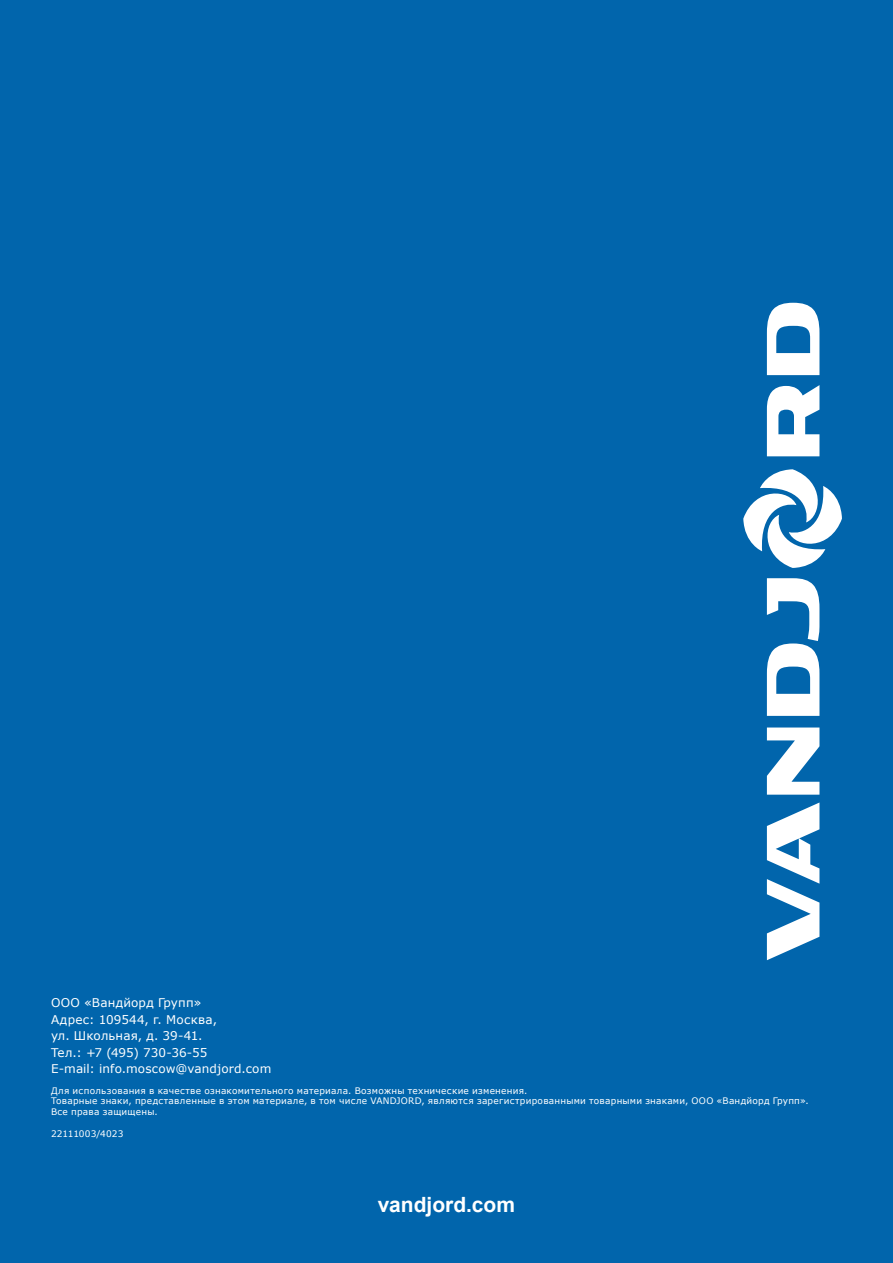
<style>
.page{position:relative;width:893px;height:1263px;background:#0165ac}
.page>*{position:absolute;margin:0;border:0;box-sizing:border-box;transform-origin:0 0}
.t1{font:700 21px "Arial";color:#fff}
.t2{font:12px/16.5px "Verdana";letter-spacing:.01em;color:#fff}
.t3{font:9px/10.8px "Verdana";letter-spacing:.025em;color:#fff}
.t4{font:9px "Verdana";color:#fff}
</style>
<div class="page">
<svg style="left:767px;top:303px;width:52px;height:72px"></svg>
<svg style="left:767px;top:578px;width:52px;height:138px"></svg>
<svg style="left:767px;top:727px;width:52px;height:68px"></svg>
<svg style="left:767px;top:802px;width:52px;height:158px"></svg>
<svg style="left:767px;top:385px;width:52px;height:71px"></svg>
<svg style="left:743px;top:469px;width:99px;height:99px"></svg>
<h2 class="t2" style="left:51px;top:994px;width:222px">ООО «Вандйорд Групп»<br>Адрес: 109544, г. Москва,<br>ул. Школьная, д. 39-41.<br>Тел.: +7 (495) 730-36-55<br>E-mail: info.moscow@vandjord.com</h2>
<p class="t3" style="left:51px;top:1085px;width:759px">Для использования в качестве ознакомительного материала. Возможны технические изменения.<br>Товарные знаки, представленные в этом материале, в том числе VANDJORD, являются зарегистрированными товарными знаками, ООО «Вандйорд Групп».<br>Все права защищены.</p>
<p class="t4" style="left:51px;top:1127px;width:74px">22111003/4023</p>
<h1 class="t1" style="left:378px;top:1190px;width:139px">vandjord.com</h1>
</div>
